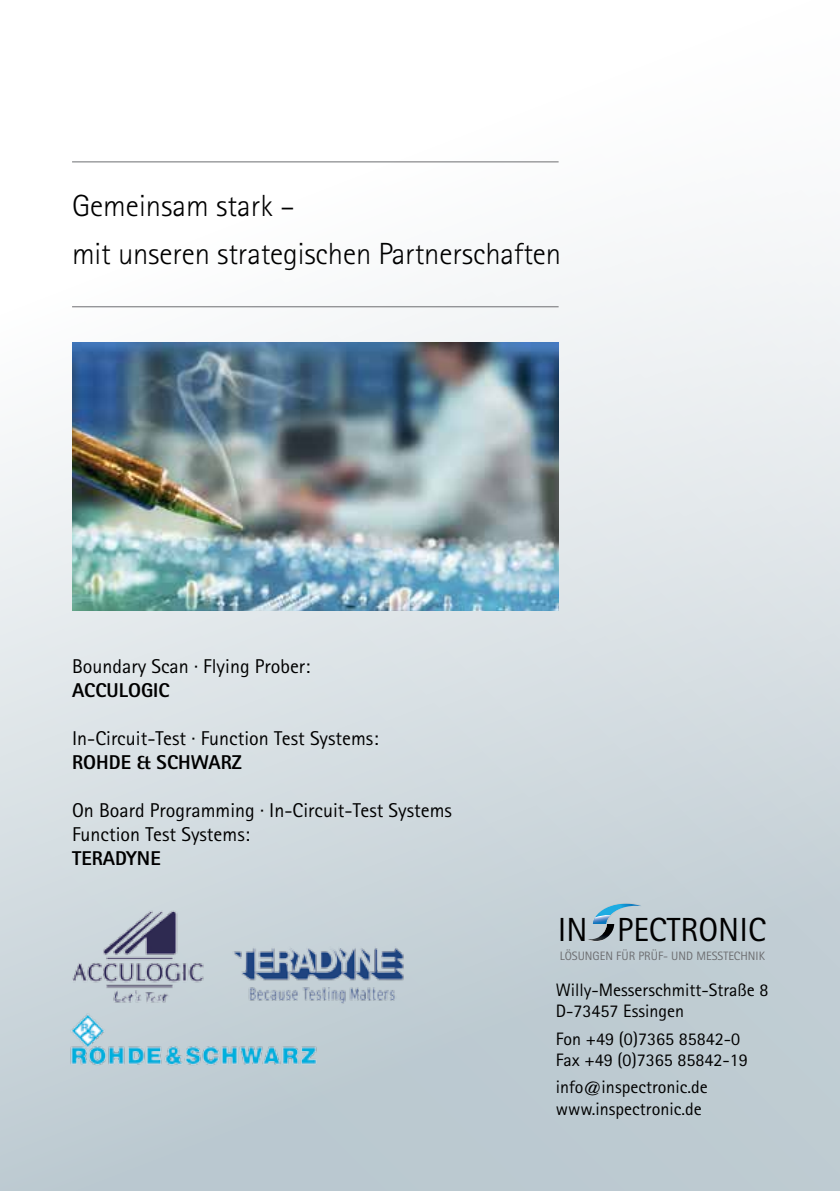
<style>
.page{position:relative;width:840px;height:1191px;background:#fff}
.page>*{position:absolute;margin:0;border:0;box-sizing:border-box;transform-origin:0 0}
.t1{font:33.4px "Agfa Rotis Sans Serif";color:#000}
.t2{font:300 30.6px/48px "Agfa Rotis Sans Serif";letter-spacing:-.005em;color:#000}
.t3{font:20px/24px "Agfa Rotis Sans Serif";color:#000}
.t4{font:800 20px "Agfa Rotis Sans Serif";color:#000}
.t5{font:18px/21.6px "Agfa Rotis Sans Serif";color:#000}
.t6{font:12.2px "Agfa Rotis Sans Serif";color:#6d6e71}
</style>
<div class="page">
<div style="left:0;top:0;width:839px;height:1191px;background:linear-gradient(to bottom,#fff,#b7c6cd)"></div>
<svg style="left:839px;top:548px;width:1px;height:80px"></svg>
<svg style="left:839px;top:502px;width:1px;height:34px"></svg>
<svg style="left:839px;top:250px;width:1px;height:208px"></svg>
<svg style="left:839px;top:652px;width:1px;height:375px"></svg>
<svg style="left:587px;top:903px;width:54px;height:38px;background:#a1bbc8"></svg>
<hr style="left:72px;top:161px;width:486px;height:1px;background:#6d6e71">
<hr style="left:72px;top:306px;width:486px;height:1px;background:#6d6e71">
<img style="left:72px;top:342px;width:486px;height:268px">
<img style="left:71px;top:906px;width:138px;height:101px">
<img style="left:229px;top:931px;width:180px;height:86px">
<img style="left:66px;top:1011px;width:253px;height:55px">
<h2 class="t2" style="left:72px;top:181px;width:490px">Gemeinsam stark –<br>mit unseren strategischen Partnerschaften</h2>
<p class="t3" style="left:72px;top:654px;width:240px">Boundary Scan · Flying Prober:</p>
<p class="t4" style="left:72px;top:677px;width:99px">ACCULOGIC</p>
<p class="t3" style="left:72px;top:726px;width:308px">In-Circuit-Test · Function Test Systems:</p>
<p class="t4" style="left:72px;top:749px;width:171px">ROHDE &amp; SCHWARZ</p>
<p class="t3" style="left:72px;top:798px;width:381px">On Board Programming · In-Circuit-Test Systems<br>Function Test Systems:</p>
<p class="t4" style="left:72px;top:845px;width:90px">TERADYNE</p>
<h1 class="t1" style="left:557px;top:909px;width:209px">IN PECTRONIC</h1>
<p class="t6" style="left:559px;top:948px;width:207px">LÖSUNGEN FÜR PRÜF- UND MESSTECHNIK</p>
<p class="t5" style="left:555px;top:978px;width:214px">Willy-Messerschmitt-Straße 8<br>D-73457 Essingen</p>
<p class="t5" style="left:555px;top:1027px;width:193px">Fon +49 (0)7365 85842-0<br>Fax +49 (0)7365 85842-19</p>
<p class="t5" style="left:555px;top:1076px;width:153px">info@inspectronic.de www.inspectronic.de</p>
</div>
